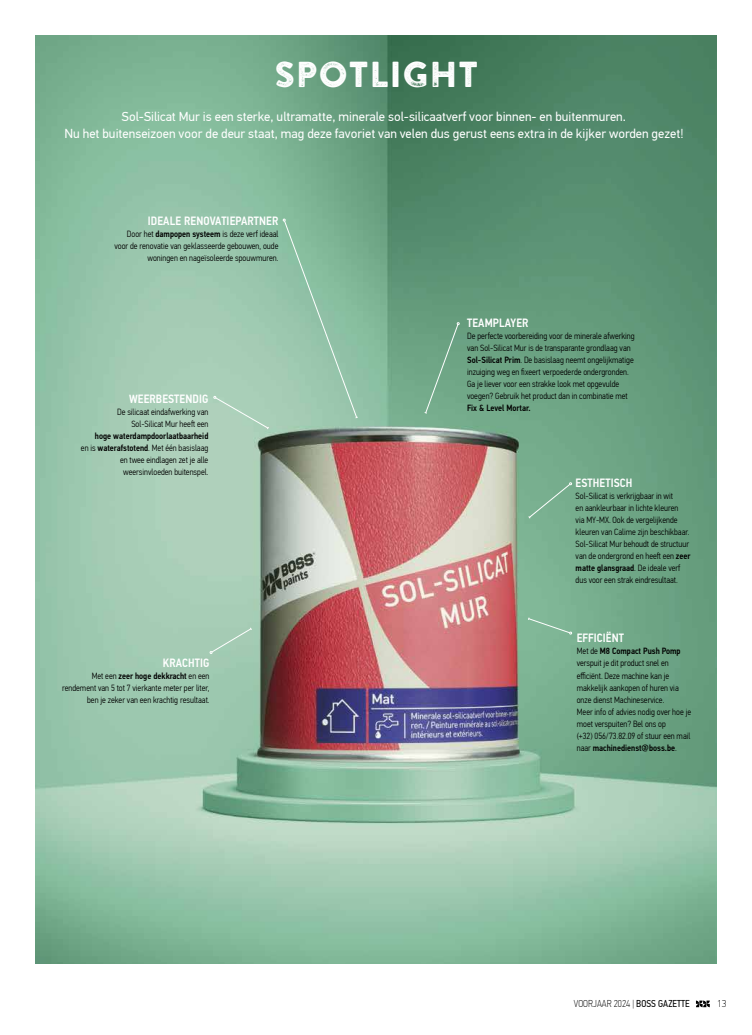
<style>
.page{position:relative;width:752px;height:1035px;background:#fff}
.page>*{position:absolute;margin:0;border:0;box-sizing:border-box;transform-origin:0 0}
.t1{font:36px "Brandon Printed Two";color:#fff}
.t2{font:13px/17px "PF Din Text Pro";color:#fff;text-align:center}
.t3{font:500 12px "PF Din Text Cond Pro";letter-spacing:.01em;color:#fff}
.t4{font:100 10px "PF Din Text Cond Pro";letter-spacing:.005em;color:#000}
.t5{font:100 10px "PFDIN Display Pro";color:#000}
.t6{font:300 9px/12px "PF Din Text Cond Pro";color:#000;text-align:right}
.t7{font:500 9px "PF Din Text Cond Pro";color:#000}
.s1{font-weight:500}
.s2{font-weight:400}
</style>
<div class="page">
<svg style="left:695px;top:1000px;width:14px;height:7px"></svg>
<img style="left:35px;top:36px;width:681px;height:927px">
<svg style="left:283px;top:219px;width:75px;height:199px;background:#91c1a6"></svg>
<svg style="left:424px;top:322px;width:35px;height:92px;background:#72a889"></svg>
<div style="left:213px;top:396px;width:56px;height:34px;background:#acd0ba"></div>
<div style="left:527px;top:482px;width:44px;height:37px;background:#78af8f"></div>
<svg style="left:209px;top:627px;width:43px;height:27px"></svg>
<svg style="left:527px;top:617px;width:44px;height:17px"></svg>
<h1 class="t1" style="left:274px;top:52px;width:206px">SPOTLIGHT</h1>
<h2 class="t2" style="left:64px;top:108px;width:620px">Sol-Silicat Mur is een sterke, ultramatte, minerale sol-silicaatverf voor binnen- en buitenmuren.<br>Nu het buitenseizoen voor de deur staat, mag deze favoriet van velen dus gerust eens extra in de kijker worden gezet!</h2>
<h3 class="t3" style="left:148px;top:213px;width:132px">IDEALE RENOVATIEPARTNER</h3>
<p class="t6" style="left:114px;top:228px;width:165px">Door het <span class="s1">dampopen systeem</span> is deze verf ideaal voor de renovatie van geklasseerde gebouwen, oude woningen en nageïsoleerde spouwmuren.</p>
<h3 class="t3" style="left:129px;top:391px;width:81px">WEERBESTENDIG</h3>
<p class="t6" style="left:117px;top:405px;width:93px">De silicaat eindafwerking van<br>Sol-Silicat Mur heeft een</p>
<p class="t6" style="left:81px;top:429px;width:129px"><span class="s1">hoge waterdampdoorlaatbaarheid<br></span>en is <span class="s1">waterafstotend</span>. Met één basislaag en twee eindlagen zet je alle weersinvloeden buitenspel.</p>
<h3 class="t3" style="left:163px;top:656px;width:48px">KRACHTIG</h3>
<p class="t6" style="left:62px;top:670px;width:149px">Met een <span class="s1">zeer hoge dekkracht</span> en een rendement van 5 tot 7 vierkante meter per liter, ben je zeker van een krachtig resultaat.</p>
<h3 class="t3" style="left:467px;top:315px;width:63px">TEAMPLAYER</h3>
<p class="t6" style="left:467px;top:329px;width:169px;text-align:left">De perfecte voorbereiding voor de minerale afwerking van Sol-Silicat Mur is de transparante grondlaag van <span class="s1">Sol-Silicat Prim</span>. De basislaag neemt ongelijkmatige inzuiging weg en fixeert verpoederde ondergronden.<br>Ga je liever voor een strakke look met opgevulde voegen? Gebruik het product dan in combinatie met</p>
<p class="t7" style="left:467px;top:402px;width:65px">Fix &amp; Level Mortar.</p>
<h3 class="t3" style="left:575px;top:475px;width:58px">ESTHETISCH</h3>
<p class="t6" style="left:575px;top:490px;width:116px;text-align:left">Sol-Silicat is verkrijgbaar in wit<br>en aankleurbaar in lichte kleuren<br>via MY-MX. Ook de vergelijkende kleuren van Calime zijn beschikbaar.<br>Sol-Silicat Mur behoudt de structuur van de ondergrond en heeft een <span class="s1">zeer matte glansgraad</span>. De ideale verf dus voor een strak eindresultaat.</p>
<h3 class="t3" style="left:576px;top:631px;width:49px">EFFICIËNT</h3>
<p class="t6" style="left:576px;top:645px;width:116px;text-align:left">Met de <span class="s1">M8 Compact Push Pomp </span>verspuit je dit product snel en efficiënt. Deze machine kan je makkelijk aankopen of huren via onze dienst Machineservice.<br>Meer info of advies nodig over hoe je moet verspuiten? Bel ons op<br>(+32) 056/73.82.09 of stuur een mail naar <span class="s1">machinedienst@boss.be</span>.</p>
<p class="t4" style="left:573px;top:998px;width:117px">VOORJAAR 2024 | <span class="s2">BOSS GAZETTE</span></p>
<p class="t5" style="left:716px;top:998px;width:11px">13</p>
</div>
